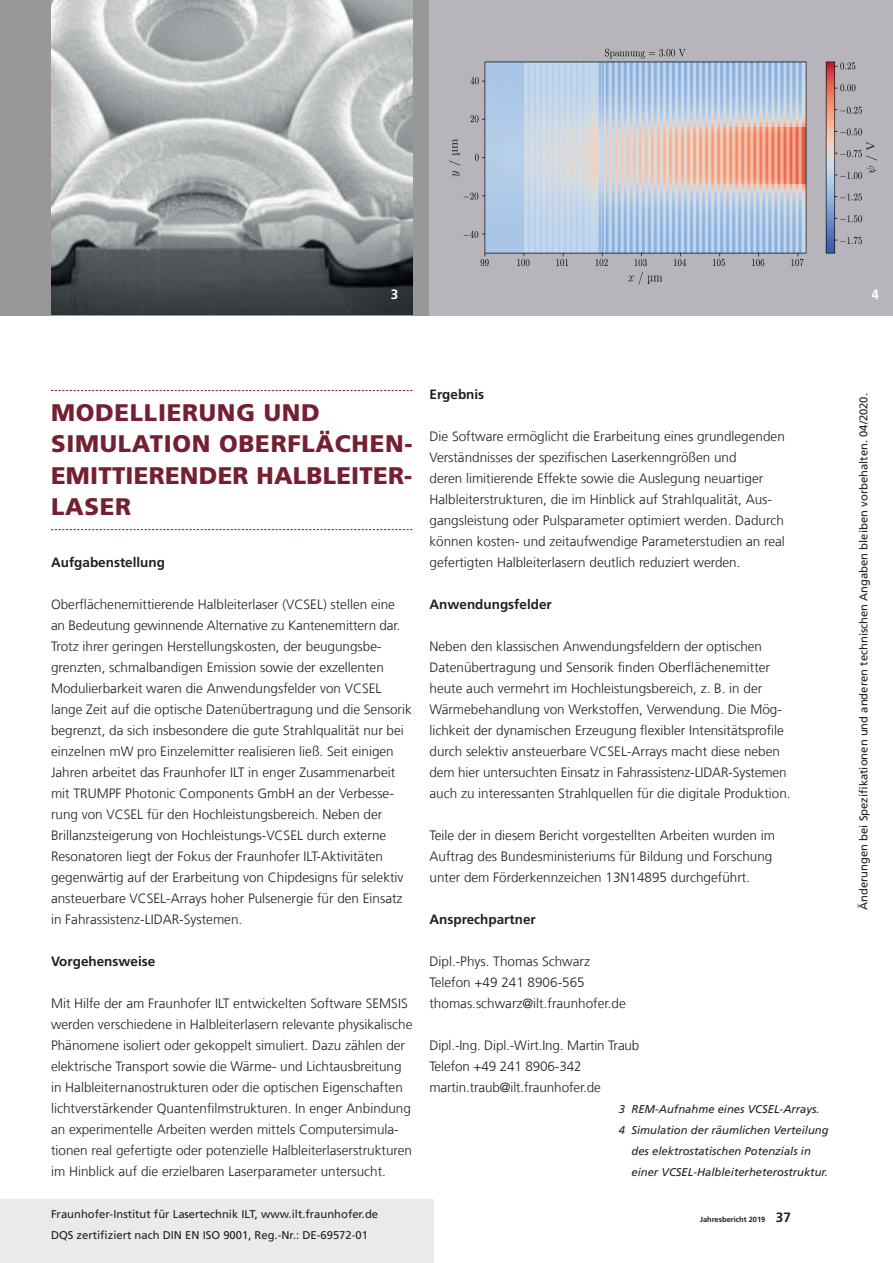
<style>
.page{position:relative;width:893px;height:1263px;background:#fff}
.page>*{position:absolute;margin:0;border:0;box-sizing:border-box;transform-origin:0 0}
.t1{font:900 24px/31.5px "Frutiger LT Com";letter-spacing:.03em;color:#751f32}
.t2{font:300 13.5px/21px "Frutiger LT Com";color:#231f20}
.t3{font:700 13.5px "Frutiger LT Com";color:#231f20}
.t4{font:700 13.5px "Frutiger LT Com";color:#fff}
.t5{font:11.25px/21px "Frutiger LT Com";color:#231f20}
.t6{font:italic 11.25px "Frutiger LT Com";color:#231f20}
.t7{font:700 7.5px "Frutiger LT Com";color:#231f20}
.s1{font-size:13.5px}
</style>
<div class="page">
<div style="left:0;top:1199px;width:434px;height:64px;background:#ece9ea"></div>
<div style="left:0;top:0;width:893px;height:315px;background:#999798"></div>
<img style="left:51px;top:0;width:361px;height:315px">
<svg style="left:51px;top:390px;width:361px;height:1px"></svg>
<svg style="left:51px;top:529px;width:361px;height:1px"></svg>
<img style="left:429px;top:0;width:464px;height:315px">
<p class="t4" style="left:391px;top:286px;width:9px">3</p>
<p class="t4" style="left:871px;top:286px;width:9px">4</p>
<h1 class="t1" style="left:51px;top:397px;width:363px">MODELLIERUNG UND<br>SIMULATION OBERFLÄCHEN-<br>EMITTIERENDER HALBLEITER-<br>LASER</h1>
<p class="t3" style="left:51px;top:554px;width:116px">Aufgabenstellung</p>
<p class="t2" style="left:51px;top:594px;width:362px">Oberflächenemittierende Halbleiterlaser (VCSEL) stellen eine an Bedeutung gewinnende Alternative zu Kantenemittern dar.<br>Trotz ihrer geringen Herstellungskosten, der beugungsbe&shy;grenzten, schmalbandigen Emission sowie der exzellenten Modulierbarkeit waren die Anwendungsfelder von VCSEL lange Zeit auf die optische Datenübertragung und die Sensorik begrenzt, da sich insbesondere die gute Strahlqualität nur bei einzelnen mW pro Einzelemitter realisieren ließ. Seit einigen Jahren arbeitet das Fraunhofer ILT in enger Zusammenarbeit mit TRUMPF Photonic Components GmbH an der Verbesse&shy;rung von VCSEL für den Hochleistungsbereich. Neben der Brillanzsteigerung von Hochleistungs-VCSEL durch externe Resonatoren liegt der Fokus der Fraunhofer ILT-Aktivitäten gegenwärtig auf der Erarbeitung von Chipdesigns für selektiv ansteuerbare VCSEL-Arrays hoher Pulsenergie für den Einsatz in Fahrassistenz-LIDAR-Systemen.</p>
<p class="t3" style="left:51px;top:953px;width:106px">Vorgehensweise</p>
<p class="t2" style="left:51px;top:993px;width:363px">Mit Hilfe der am Fraunhofer ILT entwickelten Software SEMSIS werden verschiedene in Halbleiterlasern relevante physikalische Phänomene isoliert oder gekoppelt simuliert. Dazu zählen der elektrische Transport sowie die Wärme- und Lichtausbreitung in Halbleiternanostrukturen oder die optischen Eigenschaften lichtverstärkender Quantenfilmstrukturen. In enger Anbindung an experimentelle Arbeiten werden mittels Computersimula&shy;tionen real gefertigte oder potenzielle Halbleiterlaserstrukturen im Hinblick auf die erzielbaren Laserparameter untersucht.</p>
<p class="t5" style="left:51px;top:1204px;width:329px">Fraunhofer-Institut für Lasertechnik ILT, www.ilt.fraunhofer.de<br>DQS zertifiziert nach DIN EN ISO 9001, Reg.-Nr.: DE-69572-01</p>
<p class="t3" style="left:429px;top:387px;width:56px">Ergebnis</p>
<p class="t2" style="left:429px;top:426px;width:357px">Die Software ermöglicht die Erarbeitung eines grundlegenden Verständnisses der spezifischen Laserkenngrößen und<br>deren limitierende Effekte sowie die Auslegung neuartiger Halbleiterstrukturen, die im Hinblick auf Strahlqualität, Aus&shy;gangsleistung oder Pulsparameter optimiert werden. Dadurch können kosten- und zeitaufwendige Parameterstudien an real gefertigten Halbleiterlasern deutlich reduziert werden.</p>
<p class="t3" style="left:429px;top:597px;width:124px">Anwendungsfelder</p>
<p class="t2" style="left:429px;top:636px;width:363px">Neben den klassischen Anwendungsfeldern der optischen Datenübertragung und Sensorik finden Oberflächenemitter heute auch vermehrt im Hochleistungsbereich, z. B. in der Wärmebehandlung von Werkstoffen, Verwendung. Die Mög&shy;lichkeit der dynamischen Erzeugung flexibler Intensitätsprofile durch selektiv ansteuerbare VCSEL-Arrays macht diese neben dem hier untersuchten Einsatz in Fahrassistenz-LIDAR-Systemen auch zu interessanten Strahlquellen für die digitale Produktion.</p>
<p class="t2" style="left:429px;top:825px;width:347px">Teile der in diesem Bericht vorgestellten Arbeiten wurden im<br>Auftrag des Bundesministeriums für Bildung und Forschung unter dem Förderkennzeichen 13N14895 durchgeführt.</p>
<p class="t3" style="left:429px;top:912px;width:108px">Ansprechpartner</p>
<p class="t2" style="left:429px;top:951px;width:198px">Dipl.-Phys. Thomas Schwarz<br>Telefon +49 241 8906-565 thomas.schwarz@ilt.fraunhofer.de</p>
<p class="t2" style="left:429px;top:1035px;width:211px">Dipl.-Ing. Dipl.-Wirt.Ing. Martin Traub<br>Telefon +49 241 8906-342 martin.traub@ilt.fraunhofer.de</p>
<p class="t6" style="left:619px;top:1103px;width:202px">3 REM-Aufnahme eines VCSEL-Arrays.</p>
<p class="t6" style="left:619px;top:1124px;width:211px">4 Simulation der räumlichen Verteilung</p>
<p class="t6" style="left:631px;top:1145px;width:181px">des elektrostatischen Potenzials in</p>
<p class="t6" style="left:631px;top:1166px;width:198px">einer VCSEL-Halbleiterheterostruktur.</p>
<p class="t7" style="left:700px;top:1215px;width:92px">Jahresbericht 2019 <span class="s1">37</span></p>
<p class="t5" style="left:853px;top:910px;width:518px;rotate:-90deg">Änderungen bei Spezifikationen und anderen technischen Angaben bleiben vorbehalten. 04/2020.</p>
</div>
